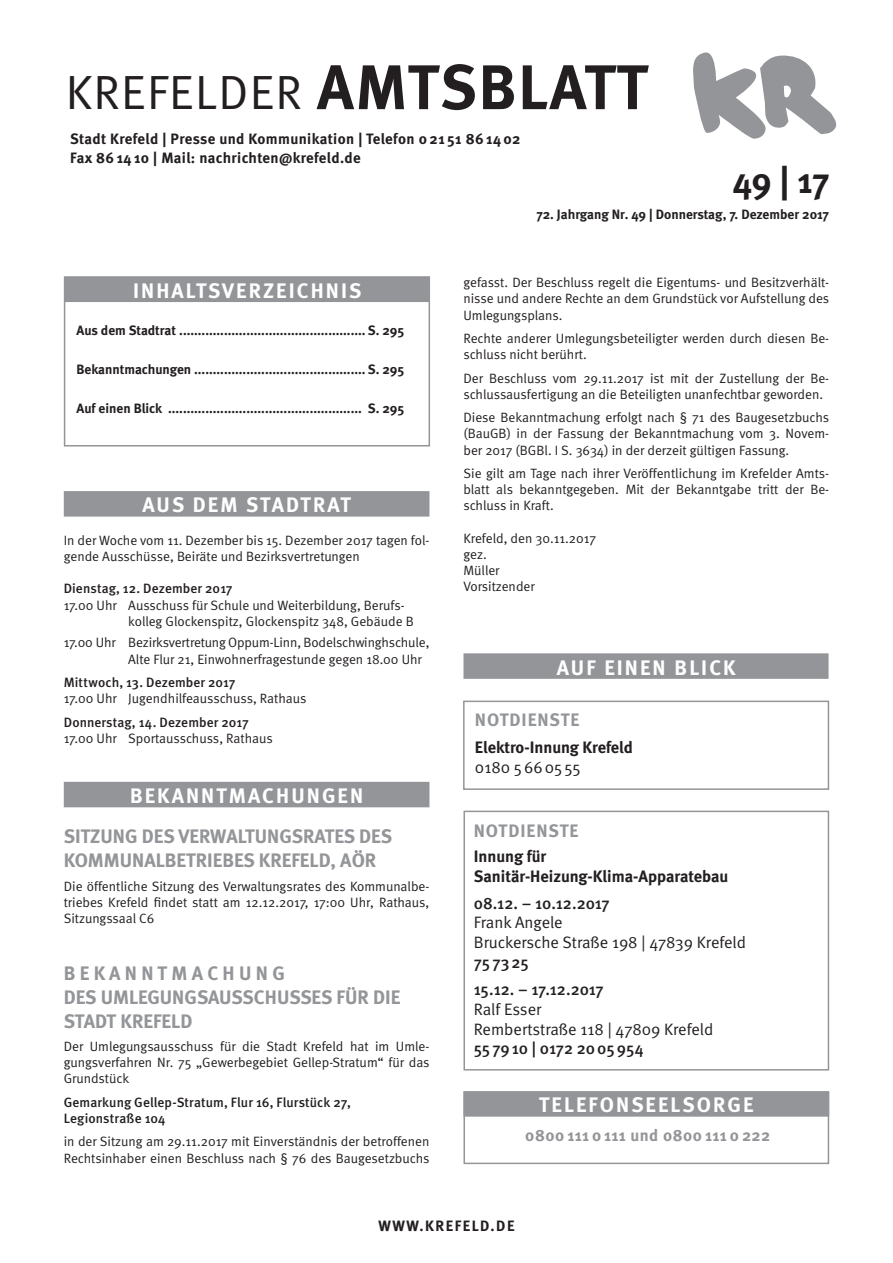
<style>
.page{position:relative;width:893px;height:1263px;background:#fff}
.page>*{position:absolute;margin:0;border:0;box-sizing:border-box;transform-origin:0 0}
.t1{font:48px "Meta Normal";letter-spacing:.03em;color:#231f20}
.t2{font:700 36px "Meta";color:#231f20}
.Balken{font:700 21px "Meta";letter-spacing:.1em;color:#fff}
._13_p_Headline_grau{font:700 19.5px/24px "Meta";color:#939598}
._13_p_Headline_grau-2{font:700 18px "Meta";letter-spacing:.05em;color:#939598}
.Fließtext_schwarz_9p{font:16.5px "Meta Normal";color:#231f20}
._9_p_schwarz_fett{font:700 16.5px "Meta";color:#231f20}
.Fließtext_schwarz_9p-2{font:500 16.5px "Meta";letter-spacing:-.005em;color:#231f20}
.t3{font:700 16.5px "Meta";letter-spacing:.02em;color:#939598}
.t4{font:700 15px/19.2px "Meta";letter-spacing:.025em;color:#231f20}
.t5{font:700 15px "Meta";letter-spacing:.1em;color:#231f20}
.Fließtext_schwarz_9p-3{font:13.5px/16.2px "Meta Normal";color:#231f20;text-align:justify}
._04-Inhaltsverzeichn{font:700 13.5px "Meta";color:#231f20}
.Fließtext_schwarz_9p-4{font:500 13.5px "Meta";letter-spacing:.01em;color:#231f20}
.s1{font-family:"Meta";font-weight:700;font-size:63px}
</style>
<div class="page">
<svg style="left:693px;top:52px;width:144px;height:87px"></svg>
<div style="left:65px;top:277px;width:365px;height:25px;background:#939598"></div>
<div style="left:64px;top:276px;width:366px;height:170px;border:2px solid #939598"></div>
<div style="left:64px;top:491px;width:365px;height:26px;background:#939598"></div>
<div style="left:64px;top:782px;width:365px;height:25px;background:#939598"></div>
<div style="left:463px;top:811px;width:366px;height:259px;border:2px solid #939598"></div>
<div style="left:463px;top:653px;width:366px;height:26px;background:#939598"></div>
<div style="left:463px;top:701px;width:366px;height:89px;border:2px solid #939598"></div>
<div style="left:463px;top:1091px;width:366px;height:73px;border:2px solid #939598"></div>
<div style="left:463px;top:1091px;width:366px;height:26px;background:#939598"></div>
<h1 class="t1" style="left:66px;top:65px;width:583px">KREFELDER <span class="s1">AMTSBLATT</span></h1>
<p class="t4" style="left:70px;top:129px;width:452px">Stadt Krefeld | Presse und Kommunikation | Telefon 0 21 51 86 14 02<br>Fax 86 14 10 | Mail: nachrichten@krefeld.de</p>
<h2 class="t2" style="left:733px;top:157px;width:98px">49 | 17</h2>
<p class="Balken" style="left:133px;top:277px;width:230px">INHALTSVERZEICHNIS</p>
<p class="_04-Inhaltsverzeichn" style="left:77px;top:322px;width:329px">Aus dem Stadtrat .................................................. S. 295</p>
<p class="_04-Inhaltsverzeichn" style="left:77px;top:361px;width:329px">Bekanntmachungen .............................................. S. 295</p>
<p class="_04-Inhaltsverzeichn" style="left:77px;top:399px;width:329px">Auf einen Blick .................................................... S. 295</p>
<p class="Balken" style="left:142px;top:492px;width:210px">AUS DEM STADTRAT</p>
<p class="Fließtext_schwarz_9p-3" style="left:64px;top:532px;width:367px">In der Woche vom 11. Dezember bis 15. Dezember 2017 tagen fol&shy;gende Ausschüsse, Beiräte und Bezirksvertretungen</p>
<p class="Fließtext_schwarz_9p-4" style="left:64px;top:581px;width:170px">Dienstag, 12. Dezember 2017</p>
<p class="Fließtext_schwarz_9p-3" style="left:64px;top:597px;width:342px">17.00 Uhr Ausschuss für Schule und Weiterbildung, Berufs-</p>
<p class="Fließtext_schwarz_9p-3" style="left:128px;top:613px;width:287px">kolleg Glockenspitz, Glockenspitz 348, Gebäude B</p>
<p class="Fließtext_schwarz_9p-3" style="left:64px;top:634px;width:367px">17.00 Uhr Bezirksvertretung Oppum-Linn, Bodelschwinghschule,</p>
<p class="Fließtext_schwarz_9p-3" style="left:128px;top:651px;width:295px">Alte Flur 21, Einwohnerfragestunde gegen 18.00 Uhr</p>
<p class="Fließtext_schwarz_9p-4" style="left:64px;top:674px;width:173px">Mittwoch, 13. Dezember 2017</p>
<p class="Fließtext_schwarz_9p-3" style="left:64px;top:690px;width:244px">17.00 Uhr Jugendhilfeausschuss, Rathaus</p>
<p class="Fließtext_schwarz_9p-4" style="left:64px;top:714px;width:187px">Donnerstag, 14. Dezember 2017</p>
<p class="Fließtext_schwarz_9p-3" style="left:64px;top:730px;width:210px">17.00 Uhr Sportausschuss, Rathaus</p>
<p class="Balken" style="left:130px;top:782px;width:235px">BEKANNTMACHUNGEN</p>
<p class="_13_p_Headline_grau" style="left:64px;top:824px;width:330px">SITZUNG DES VERWALTUNGSRATES DES<br>KOMMUNALBETRIEBES KREFELD, AÖR</p>
<p class="Fließtext_schwarz_9p-3" style="left:64px;top:878px;width:367px">Die öffentliche Sitzung des Verwaltungsrates des Kommunalbe&shy;triebes Krefeld findet statt am 12.12.2017, 17:00 Uhr, Rathaus, Sitzungssaal C6</p>
<p class="_13_p_Headline_grau" style="left:64px;top:960px;width:223px">B E K A N N T M A C H U N G</p>
<p class="_13_p_Headline_grau" style="left:64px;top:984px;width:338px">DES UMLEGUNGSAUSSCHUSSES FÜR DIE<br>STADT KREFELD</p>
<p class="Fließtext_schwarz_9p-3" style="left:64px;top:1038px;width:367px">Der Umlegungsausschuss für die Stadt Krefeld hat im Umle&shy;gungsverfahren Nr. 75 „Gewerbegebiet Gellep-Stratum“ für das Grundstück</p>
<p class="Fließtext_schwarz_9p-4" style="left:64px;top:1094px;width:289px">Gemarkung Gellep-Stratum, Flur 16, Flurstück 27,</p>
<p class="Fließtext_schwarz_9p-4" style="left:64px;top:1110px;width:103px">Legionstraße 104</p>
<p class="Fließtext_schwarz_9p-3" style="left:64px;top:1133px;width:367px">in der Sitzung am 29.11.2017 mit Einverständnis der betroffenen<br>Rechtsinhaber einen Beschluss nach § 76 des Baugesetzbuchs</p>
<p class="_04-Inhaltsverzeichn" style="left:536px;top:206px;width:294px">72. Jahrgang Nr. 49 | Donnerstag, 7. Dezember 2017</p>
<p class="Fließtext_schwarz_9p-3" style="left:463px;top:274px;width:367px">gefasst. Der Beschluss regelt die Eigentums- und Besitzverhält&shy;nisse und andere Rechte an dem Grundstück vor Aufstellung des Umlegungsplans.</p>
<p class="Fließtext_schwarz_9p-3" style="left:463px;top:330px;width:367px">Rechte anderer Umlegungsbeteiligter werden durch diesen Be&shy;schluss nicht berührt.</p>
<p class="Fließtext_schwarz_9p-3" style="left:463px;top:370px;width:367px">Der Beschluss vom 29.11.2017 ist mit der Zustellung der Be&shy;schlussausfertigung an die Beteiligten unanfechtbar geworden.</p>
<p class="Fließtext_schwarz_9p-3" style="left:463px;top:409px;width:367px">Diese Bekanntmachung erfolgt nach § 71 des Baugesetzbuchs (BauGB) in der Fassung der Bekanntmachung vom 3. Novem&shy;ber 2017 (BGBl. I S. 3634) in der derzeit gültigen Fassung.</p>
<p class="Fließtext_schwarz_9p-3" style="left:463px;top:465px;width:367px">Sie gilt am Tage nach ihrer Veröffentlichung im Krefelder Amts&shy;blatt als bekanntgegeben. Mit der Bekanntgabe tritt der Be&shy;schluss in Kraft.</p>
<p class="Fließtext_schwarz_9p-3" style="left:463px;top:530px;width:134px">Krefeld, den 30.11.2017</p>
<p class="Fließtext_schwarz_9p-3" style="left:463px;top:546px;width:25px">gez.</p>
<p class="Fließtext_schwarz_9p-3" style="left:463px;top:562px;width:38px">Müller</p>
<p class="Fließtext_schwarz_9p-3" style="left:463px;top:578px;width:73px">Vorsitzender</p>
<p class="Balken" style="left:557px;top:654px;width:180px">AUF EINEN BLICK</p>
<p class="_13_p_Headline_grau-2" style="left:475px;top:708px;width:106px">NOTDIENSTE</p>
<p class="_9_p_schwarz_fett" style="left:475px;top:737px;width:159px">Elektro-Innung Krefeld</p>
<p class="Fließtext_schwarz_9p" style="left:475px;top:758px;width:107px">0180 56605 55</p>
<p class="_13_p_Headline_grau-2" style="left:474px;top:819px;width:106px">NOTDIENSTE</p>
<p class="_9_p_schwarz_fett" style="left:474px;top:845px;width:74px">Innung für</p>
<p class="_9_p_schwarz_fett" style="left:474px;top:865px;width:256px">Sanitär-Heizung-Klima-Apparatebau</p>
<p class="Fließtext_schwarz_9p-2" style="left:474px;top:893px;width:138px">08.12. – 10.12.2017</p>
<p class="Fließtext_schwarz_9p" style="left:474px;top:913px;width:90px">Frank Angele</p>
<p class="Fließtext_schwarz_9p" style="left:474px;top:933px;width:274px">Bruckersche Straße 198 | 47839 Krefeld</p>
<p class="Fließtext_schwarz_9p-2" style="left:474px;top:952px;width:57px">757325</p>
<p class="Fließtext_schwarz_9p-2" style="left:474px;top:979px;width:132px">15.12. – 17.12.2017</p>
<p class="Fließtext_schwarz_9p" style="left:474px;top:999px;width:69px">Ralf Esser</p>
<p class="Fließtext_schwarz_9p" style="left:474px;top:1019px;width:241px">Rembertstraße 118 | 47809 Krefeld</p>
<p class="Fließtext_schwarz_9p-2" style="left:474px;top:1039px;width:171px">557910 | 0172 2005954</p>
<p class="Balken" style="left:539px;top:1092px;width:216px">TELEFONSEELSORGE</p>
<p class="t3" style="left:525px;top:1124px;width:246px">0800 111 0 111 und 0800 111 0 222</p>
<p class="t5" style="left:379px;top:1216px;width:137px">WWW.KREFELD.DE</p>
</div>
